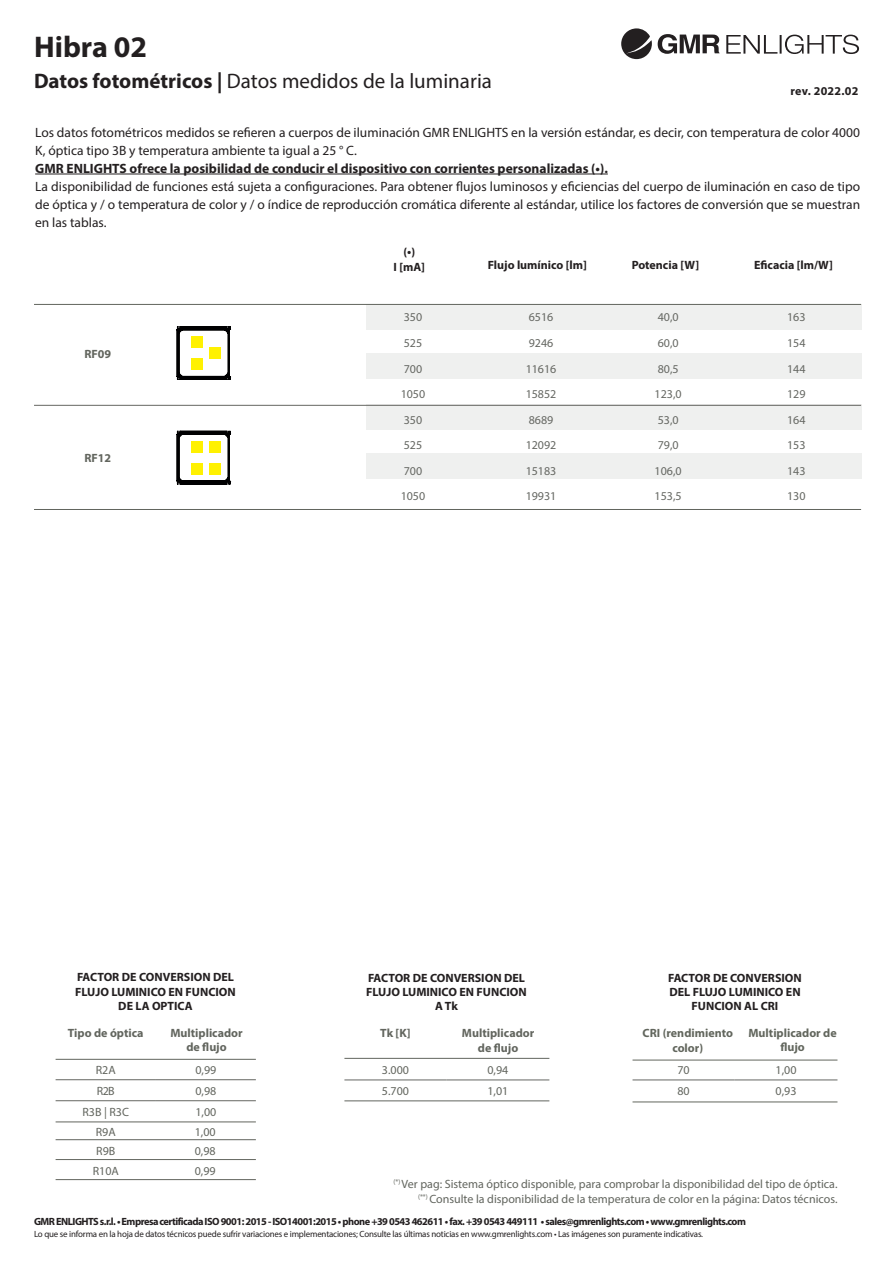
<style>
.page{position:relative;width:893px;height:1263px;background:#fff}
.page>*{position:absolute;margin:0;border:0;box-sizing:border-box;transform-origin:0 0}
.t1{font:700 30px "Myriad Pro";color:#231f20}
.t2{font:21px "Myriad Pro";color:#231f20}
.t3{font:13.5px/18px "Myriad Pro";color:#231f20}
.t4{font:700 13.5px "Myriad Pro";color:#231f20}
.t5{font:12px/19.5px "Myriad Pro";color:#62655e}
.t6{font:700 12px/14.4px "Myriad Pro";color:#231f20;text-align:center}
.t7{font:12px/25.5px "Myriad Pro";color:#656762}
.t8{font:700 12px/14.4px "Myriad Pro";color:#62655e;text-align:center}
.t9{font:700 12px/14.4px "Myriad Pro";color:#62665d;text-align:center}
.t10{font:700 12px "Myriad Pro";letter-spacing:.02em;color:#231f20}
.t11{font:700 10.5px "Myriad Pro";letter-spacing:-.05em;color:#231f20}
.t12{font:9px "Myriad Pro";letter-spacing:-.02em;color:#231f20}
.s1{font-weight:700}
.s2{font-weight:600;font-size:13.5px}
</style>
<div class="page">
<svg style="left:621px;top:28px;width:31px;height:31px"></svg>
<svg style="left:658px;top:34px;width:61px;height:20px"></svg>
<svg style="left:726px;top:35px;width:133px;height:19px"></svg>
<div style="left:366px;top:304px;width:495px;height:26px;background:#eff0ef"></div>
<hr style="left:34px;top:405px;width:827px;height:1px;background:#656762">
<svg style="left:177px;top:326px;width:54px;height:54px"></svg>
<svg style="left:177px;top:431px;width:54px;height:53px"></svg>
<hr style="left:34px;top:304px;width:827px;height:1px;background:#62655e">
<hr style="left:34px;top:509px;width:827px;height:1px;background:#62655e">
<div style="left:191px;top:337px;width:11px;height:11px;background:#fff101"></div>
<div style="left:191px;top:358px;width:11px;height:11px;background:#fff101"></div>
<div style="left:209px;top:347px;width:11px;height:12px;background:#fff101"></div>
<div style="left:191px;top:442px;width:11px;height:11px;background:#fff101"></div>
<div style="left:191px;top:463px;width:11px;height:11px;background:#fff101"></div>
<div style="left:209px;top:442px;width:11px;height:11px;background:#fff101"></div>
<div style="left:209px;top:463px;width:11px;height:11px;background:#fff101"></div>
<div style="left:366px;top:354px;width:495px;height:25px;background:#eff0ef"></div>
<div style="left:366px;top:405px;width:495px;height:25px;background:#eff0ef"></div>
<div style="left:366px;top:454px;width:495px;height:25px;background:#eff0ef"></div>
<hr style="left:56px;top:1059px;width:200px;height:1px;background:#62655e">
<hr style="left:344px;top:1058px;width:205px;height:1px;background:#62655e">
<hr style="left:632px;top:1060px;width:205px;height:1px;background:#62665d">
<hr style="left:632px;top:1101px;width:205px;height:1px;background:#62665d">
<hr style="left:56px;top:1079px;width:100px;height:1px;background:#656762">
<hr style="left:156px;top:1079px;width:100px;height:1px;background:#656762">
<hr style="left:56px;top:1100px;width:100px;height:1px;background:#656762">
<hr style="left:156px;top:1100px;width:100px;height:1px;background:#656762">
<hr style="left:344px;top:1080px;width:102px;height:1px;background:#656762">
<hr style="left:446px;top:1080px;width:103px;height:1px;background:#656762">
<hr style="left:632px;top:1080px;width:103px;height:1px;background:#656762">
<hr style="left:735px;top:1080px;width:102px;height:1px;background:#656762">
<hr style="left:344px;top:1100px;width:205px;height:1px;background:#62655e">
<hr style="left:56px;top:1179px;width:200px;height:1px;background:#62655e">
<hr style="left:56px;top:1122px;width:200px;height:1px;background:#62655e">
<hr style="left:56px;top:1139px;width:200px;height:1px;background:#62655e">
<hr style="left:56px;top:1159px;width:200px;height:1px;background:#62655e">
<hr style="left:35px;top:174px;width:573px;height:1px;background:#231f20">
<h1 class="t1" style="left:34px;top:27px;width:115px">Hibra 02</h1>
<h2 class="t2" style="left:34px;top:68px;width:460px"><span class="s1">Datos fotométricos |</span> Datos medidos de la luminaria</h2>
<p class="t10" style="left:790px;top:83px;width:69px">rev. 2022.02</p>
<p class="t3" style="left:35px;top:123px;width:826px">Los datos fotométricos medidos se refieren a cuerpos de iluminación GMR ENLIGHTS en la versión estándar, es decir, con temperatura de color 4000<br>K, óptica tipo 3B y temperatura ambiente ta igual a 25 ° C.</p>
<p class="t4" style="left:35px;top:159px;width:574px">GMR ENLIGHTS ofrece la posibilidad de conducir el dispositivo con corrientes personalizadas (•).</p>
<p class="t3" style="left:35px;top:177px;width:826px;text-align:justify">La disponibilidad de funciones está sujeta a configuraciones. Para obtener flujos luminosos y eficiencias del cuerpo de iluminación en caso de tipo de óptica y / o temperatura de color y / o índice de reproducción cromática diferente al estándar, utilice los factores de conversión que se muestran en las tablas.</p>
<p class="t8" style="left:84px;top:346px;width:28px">RF09</p>
<p class="t8" style="left:84px;top:451px;width:28px">RF12</p>
<p class="t6" style="left:394px;top:245px;width:33px">(<span class="s2">•</span>)<br>I [mA]</p>
<p class="t6" style="left:488px;top:257px;width:101px">Flujo lumínico [lm]</p>
<p class="t6" style="left:632px;top:257px;width:69px">Potencia [W]</p>
<p class="t6" style="left:754px;top:257px;width:80px">Eficacia [lm/W]</p>
<p class="t7" style="left:401px;top:304px;width:26px">350<br>525<br>700<br>1050<br>350<br>525<br>700<br>1050</p>
<p class="t7" style="left:526px;top:304px;width:32px">6516<br>9246<br>11616<br>15852<br>8689<br>12092<br>15183<br>19931</p>
<p class="t7" style="left:655px;top:304px;width:29px">40,0<br>60,0<br>80,5<br>123,0<br>53,0<br>79,0<br>106,0<br>153,5</p>
<p class="t7" style="left:787px;top:304px;width:20px;text-align:justify">163<br>154<br>144<br>129<br>164<br>153<br>143<br>130</p>
<p class="t6" style="left:75px;top:970px;width:162px">FACTOR DE CONVERSION DEL<br>FLUJO LUMINICO EN FUNCION<br>DE LA OPTICA</p>
<p class="t8" style="left:68px;top:1025px;width:77px">Tipo de óptica</p>
<p class="t8" style="left:170px;top:1025px;width:74px">Multiplicador de flujo</p>
<p class="t8" style="left:380px;top:1025px;width:32px">Tk [K]</p>
<p class="t8" style="left:462px;top:1025px;width:74px">Multiplicador de flujo</p>
<p class="t9" style="left:643px;top:1025px;width:92px">CRI (rendimiento color)</p>
<p class="t9" style="left:748px;top:1025px;width:90px">Multiplicador de flujo</p>
<p class="t6" style="left:366px;top:970px;width:162px">FACTOR DE CONVERSION DEL<br>FLUJO LUMINICO EN FUNCION<br>A Tk</p>
<p class="t6" style="left:668px;top:970px;width:135px">FACTOR DE CONVERSION<br>DEL FLUJO LUMINICO EN<br>FUNCION AL CRI</p>
<p class="t5" style="left:96px;top:1060px;width:21px">R2A</p>
<p class="t5" style="left:195px;top:1060px;width:22px">0,99</p>
<p class="t5" style="left:97px;top:1081px;width:19px">R2B</p>
<p class="t5" style="left:195px;top:1081px;width:22px">0,98</p>
<p class="t5" style="left:82px;top:1102px;width:48px">R3B | R3C</p>
<p class="t5" style="left:195px;top:1102px;width:22px">1,00</p>
<p class="t5" style="left:93px;top:1122px;width:28px">R9A<br>R9B<br>R10A</p>
<p class="t5" style="left:195px;top:1122px;width:22px;text-align:justify">1,00<br>0,98<br>0,99</p>
<p class="t5" style="left:382px;top:1060px;width:29px">3.000</p>
<p class="t5" style="left:487px;top:1060px;width:22px">0,94</p>
<p class="t5" style="left:382px;top:1081px;width:29px">5.700</p>
<p class="t5" style="left:487px;top:1081px;width:22px">1,01</p>
<p class="t5" style="left:677px;top:1060px;width:14px">70</p>
<p class="t5" style="left:775px;top:1060px;width:22px">1,00</p>
<p class="t5" style="left:677px;top:1081px;width:14px">80</p>
<p class="t5" style="left:775px;top:1081px;width:22px">0,93</p>
<p class="t5" style="left:393px;top:1177px;width:445px;line-height:14.4px;text-align:right"><sup>(*)</sup> Ver pag: Sistema óptico disponible, para comprobar la disponibilidad del tipo de óptica. <sup>(**)</sup> Consulte la disponibilidad de la temperatura de color en la página: Datos técnicos.</p>
<p class="t11" style="left:34px;top:1215px;width:713px">GMR ENLIGHTS s.r.l. • Empresa certificada ISO 9001: 2015 - ISO14001:2015 • phone +39 0543 462611 • fax. +39 0543 449111 • sales@gmrenlights.com • www.gmrenlights.com</p>
<p class="t12" style="left:34px;top:1228px;width:671px">Lo que se informa en la hoja de datos técnicos puede sufrir variaciones e implementaciones; Consulte las últimas noticias en www.gmrenlights.com • Las imágenes son puramente indicativas.</p>
</div>
